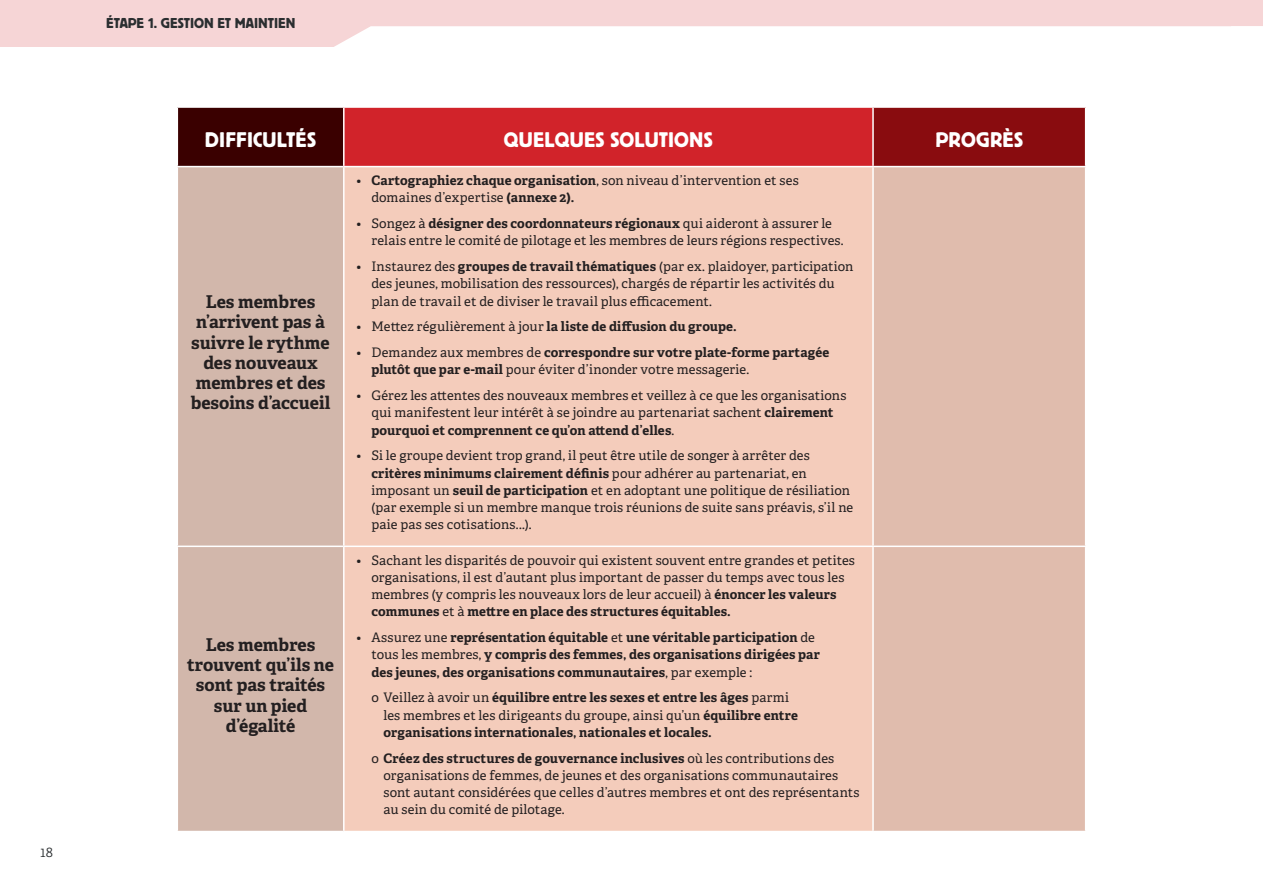
<style>
.page{position:relative;width:1263px;height:893px;background:#fff}
.page>*{position:absolute;margin:0;border:0;box-sizing:border-box;transform-origin:0 0}
.t1{font:22.2px "Platz";letter-spacing:.01em;color:#fff}
.t2{font:700 17.7px/20.2px "Adelle";color:#231f20;text-align:center}
.t3{font:15px "Platz";color:#2a2e30}
.t4{font:300 14.7px "Adelle";color:#2a2e30}
.t5{font:13.2px/17.2px "Adelle";letter-spacing:.01em;color:#231f20}
.t6{font:700 13.2px/17.2px "Adelle";letter-spacing:.01em;color:#231f20}
.s1{font-weight:300}
.s2{font-weight:700}
.s3{font-weight:400}
</style>
<div class="page">
<div style="left:0;top:0;width:1263px;height:47px;background:#f6d5d6"></div>
<div style="left:334px;top:26px;width:929px;height:21px;background:#fff"></div>
<div style="left:177px;top:107px;width:167px;height:60px;background:#3a0000"></div>
<div style="left:344px;top:107px;width:529px;height:60px;background:#d1232a"></div>
<div style="left:873px;top:107px;width:213px;height:60px;background:#890c0f"></div>
<div style="left:178px;top:167px;width:165px;height:664px;background:#d2b7ab"></div>
<div style="left:345px;top:167px;width:527px;height:664px;background:#f4ccbb"></div>
<div style="left:874px;top:167px;width:211px;height:664px;background:#e0bcad"></div>
<hr style="left:177px;top:106px;width:167px;height:2px;background:#fff">
<hr style="left:177px;top:108px;width:1px;height:58px;background:#fff">
<hr style="left:344px;top:106px;width:529px;height:2px;background:#fff">
<hr style="left:343px;top:108px;width:2px;height:58px;background:#fff">
<hr style="left:873px;top:106px;width:213px;height:2px;background:#fff">
<hr style="left:872px;top:108px;width:2px;height:58px;background:#fff">
<hr style="left:1085px;top:108px;width:1px;height:58px;background:#fff">
<hr style="left:177px;top:166px;width:167px;height:1px;background:#fff">
<hr style="left:344px;top:166px;width:529px;height:1px;background:#fff">
<hr style="left:873px;top:166px;width:213px;height:1px;background:#fff">
<hr style="left:177px;top:546px;width:167px;height:1px;background:#fff">
<hr style="left:344px;top:546px;width:529px;height:1px;background:#fff">
<hr style="left:873px;top:546px;width:213px;height:1px;background:#fff">
<p class="t4" style="left:41px;top:843px;width:14px">18</p>
<p class="t3" style="left:106px;top:15px;width:191px">ÉTAPE 1. GESTION ET MAINTIEN</p>
<h1 class="t1" style="left:205px;top:127px;width:113px">DIFFICULTÉS</h1>
<h1 class="t1" style="left:504px;top:127px;width:211px">QUELQUES SOLUTIONS</h1>
<h1 class="t1" style="left:935px;top:127px;width:89px">PROGRÈS</h1>
<h2 class="t2" style="left:191px;top:292px;width:141px">Les membres n’arrivent pas à suivre le rythme des nouveaux membres et des besoins d’accueil</h2>
<h2 class="t2" style="left:187px;top:634px;width:148px">Les membres trouvent qu’ils ne sont pas traités sur un pied d’égalité</h2>
<p class="t5" style="left:371px;top:172px;width:429px;text-indent:-15px"><span class="s1">•</span> <span class="s2">Cartographiez chaque organisation</span>, son niveau d’intervention et ses domaines d’expertise <span class="s2">(annexe 2).</span></p>
<p class="t5" style="left:371px;top:215px;width:474px;text-indent:-15px"><span class="s1">•</span> Songez à <span class="s2">désigner des coordonnateurs régionaux</span> qui aideront à assurer le relais entre le comité de pilotage et les membres de leurs régions respectives.</p>
<p class="t5" style="left:371px;top:258px;width:484px;text-indent:-15px"><span class="s1">•</span> Instaurez des <span class="s2">groupes de travail thématiques</span> (par ex. plaidoyer, participation des jeunes, mobilisation des ressources), chargés de répartir les activités du plan de travail et de diviser le travail plus efficacement.</p>
<p class="t6" style="left:357px;top:318px;width:382px"><span class="s1">•</span> <span class="s3">Mettez régulièrement à jour</span> la liste de diffusion du groupe.</p>
<p class="t6" style="left:371px;top:344px;width:459px;text-indent:-15px"><span class="s1">•</span> <span class="s3">Demandez aux membres de</span> correspondre sur votre plate-forme partagée plutôt que par e-mail <span class="s3">pour éviter d’inonder votre messagerie.</span></p>
<p class="t5" style="left:371px;top:387px;width:476px;text-indent:-15px"><span class="s1">•</span> Gérez les attentes des nouveaux membres et veillez à ce que les organisations qui manifestent leur intérêt à se joindre au partenariat sachent <span class="s2">clairement pourquoi et comprennent ce qu’on attend d’elles</span>.</p>
<p class="t5" style="left:371px;top:447px;width:483px;text-indent:-15px"><span class="s1">•</span> Si le groupe devient trop grand, il peut être utile de songer à arrêter des <span class="s2">critères minimums clairement définis</span> pour adhérer au partenariat, en imposant un <span class="s2">seuil de participation</span> et en adoptant une politique de résiliation (par exemple si un membre manque trois réunions de suite sans préavis, s’il ne paie pas ses cotisations...).</p>
<p class="t5" style="left:371px;top:552px;width:485px;text-indent:-15px"><span class="s1">•</span> Sachant les disparités de pouvoir qui existent souvent entre grandes et petites organisations, il est d’autant plus important de passer du temps avec tous les membres (y compris les nouveaux lors de leur accueil) à <span class="s2">énoncer les valeurs communes</span> et à <span class="s2">mettre en place des structures équitables.</span></p>
<p class="t6" style="left:371px;top:629px;width:450px;text-indent:-15px"><span class="s1">•</span> <span class="s3">Assurez une</span> représentation équitable <span class="s3">et</span> une véritable participation <span class="s3">de tous les membres,</span> y compris des femmes, des organisations dirigées par des jeunes, des organisations communautaires<span class="s3">, par exemple :</span></p>
<p class="t6" style="left:384px;top:689px;width:416px;text-indent:-12px"><span class="s3">o Veillez à avoir un</span> équilibre entre les sexes et entre les âges <span class="s3">parmi les membres et les dirigeants du groupe, ainsi qu’un</span> équilibre entre organisations internationales, nationales et locales.</p>
<p class="t5" style="left:384px;top:750px;width:477px;text-indent:-12px">o <span class="s2">Créez des structures de gouvernance inclusives</span> où les contributions des organisations de femmes, de jeunes et des organisations communautaires sont autant considérées que celles d’autres membres et ont des représentants au sein du comité de pilotage.</p>
</div>
